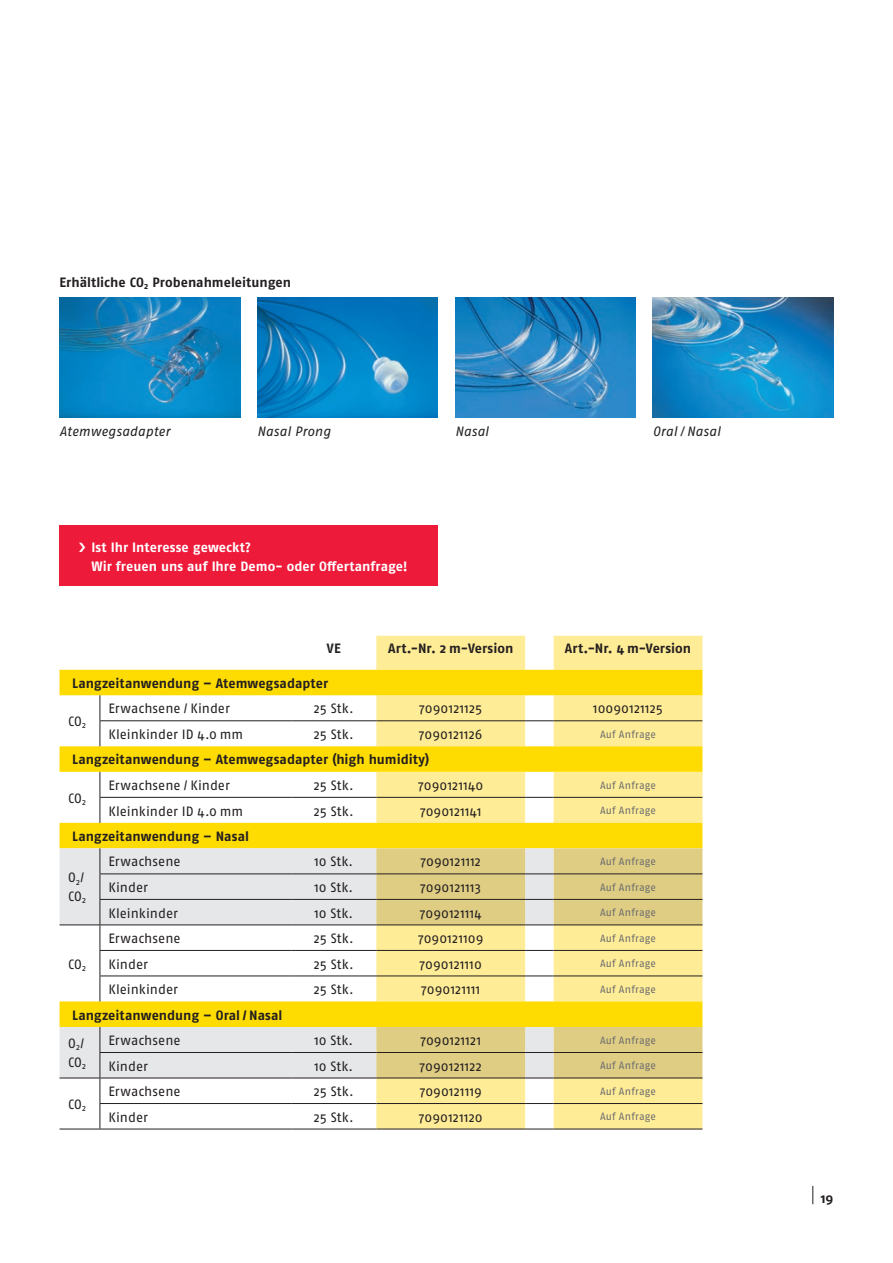
<style>
.page{position:relative;width:893px;height:1263px;background:#fff}
.page>*{position:absolute;margin:0;border:0;box-sizing:border-box;transform-origin:0 0}
.t1{font:13.5px/18.8px "Fago OT";letter-spacing:.005em;color:#231f20}
.t2{font:700 13.5px/28.8px "Fago OT";color:#231f20}
.t3{font:700 13.5px/18.8px "Fago OT";letter-spacing:.005em;color:#fff}
.t4{font:italic 13.5px "Fago OT";letter-spacing:.005em;color:#231f20}
.t5{font:10.5px "Fago OT";letter-spacing:.025em;color:#6c6d70}
.s1{font-weight:400}
</style>
<div class="page">
<svg style="left:376px;top:636px;width:326px;height:493px;background:#fceb9d"></svg>
<svg style="left:60px;top:670px;width:642px;height:178px"></svg>
<svg style="left:60px;top:848px;width:316px;height:229px;fill:#e6e7e9"></svg>
<svg style="left:376px;top:848px;width:326px;height:229px;background:#ecd981"></svg>
<hr style="left:100px;top:720px;width:191px;height:1px;background:#231f20">
<hr style="left:291px;top:720px;width:85px;height:1px;background:#231f20">
<hr style="left:376px;top:720px;width:149px;height:1px;background:#231f20">
<svg style="left:525px;top:720px;width:29px;height:1px"></svg>
<hr style="left:554px;top:720px;width:148px;height:1px;background:#231f20">
<hr style="left:100px;top:899px;width:191px;height:1px;background:#231f20">
<hr style="left:100px;top:975px;width:191px;height:1px;background:#231f20">
<svg style="left:100px;top:695px;width:1px;height:51px"></svg>
<svg style="left:100px;top:772px;width:1px;height:51px"></svg>
<svg style="left:100px;top:1027px;width:1px;height:102px"></svg>
<hr style="left:100px;top:873px;width:191px;height:1px;background:#231f20">
<hr style="left:291px;top:873px;width:85px;height:1px;background:#231f20">
<hr style="left:376px;top:873px;width:149px;height:1px;background:#231f20">
<svg style="left:525px;top:873px;width:29px;height:1px"></svg>
<hr style="left:554px;top:873px;width:148px;height:1px;background:#231f20">
<hr style="left:291px;top:899px;width:85px;height:1px;background:#231f20">
<hr style="left:376px;top:899px;width:149px;height:1px;background:#231f20">
<svg style="left:525px;top:899px;width:29px;height:1px"></svg>
<hr style="left:554px;top:899px;width:148px;height:1px;background:#231f20">
<hr style="left:100px;top:950px;width:191px;height:1px;background:#231f20">
<hr style="left:291px;top:950px;width:85px;height:1px;background:#231f20">
<hr style="left:376px;top:950px;width:149px;height:1px;background:#231f20">
<svg style="left:525px;top:950px;width:29px;height:1px"></svg>
<hr style="left:554px;top:950px;width:148px;height:1px;background:#231f20">
<hr style="left:291px;top:975px;width:85px;height:1px;background:#231f20">
<hr style="left:376px;top:975px;width:149px;height:1px;background:#231f20">
<svg style="left:525px;top:975px;width:29px;height:1px"></svg>
<hr style="left:554px;top:975px;width:148px;height:1px;background:#231f20">
<hr style="left:100px;top:1052px;width:191px;height:1px;background:#231f20">
<hr style="left:291px;top:1052px;width:85px;height:1px;background:#231f20">
<hr style="left:376px;top:1052px;width:149px;height:1px;background:#231f20">
<svg style="left:525px;top:1052px;width:29px;height:1px"></svg>
<hr style="left:554px;top:1052px;width:148px;height:1px;background:#231f20">
<hr style="left:100px;top:1103px;width:191px;height:1px;background:#231f20">
<hr style="left:291px;top:1103px;width:85px;height:1px;background:#231f20">
<hr style="left:376px;top:1103px;width:149px;height:1px;background:#231f20">
<svg style="left:525px;top:1103px;width:29px;height:1px"></svg>
<hr style="left:554px;top:1103px;width:148px;height:1px;background:#231f20">
<svg style="left:100px;top:848px;width:1px;height:153px"></svg>
<hr style="left:100px;top:924px;width:191px;height:1px;background:#231f20">
<hr style="left:291px;top:924px;width:85px;height:1px;background:#231f20">
<hr style="left:376px;top:924px;width:149px;height:1px;background:#231f20">
<svg style="left:525px;top:924px;width:29px;height:1px"></svg>
<hr style="left:554px;top:924px;width:148px;height:1px;background:#231f20">
<hr style="left:100px;top:1077px;width:191px;height:1px;background:#231f20">
<hr style="left:291px;top:1077px;width:85px;height:1px;background:#231f20">
<hr style="left:376px;top:1077px;width:149px;height:1px;background:#231f20">
<svg style="left:525px;top:1077px;width:29px;height:1px"></svg>
<hr style="left:554px;top:1077px;width:148px;height:1px;background:#231f20">
<hr style="left:60px;top:1077px;width:40px;height:1px;background:#231f20">
<hr style="left:60px;top:1129px;width:40px;height:1px;background:#231f20">
<hr style="left:100px;top:1129px;width:191px;height:1px;background:#231f20">
<hr style="left:291px;top:1129px;width:85px;height:1px;background:#231f20">
<hr style="left:376px;top:1129px;width:149px;height:1px;background:#231f20">
<svg style="left:525px;top:1129px;width:29px;height:1px"></svg>
<hr style="left:554px;top:1129px;width:148px;height:1px;background:#231f20">
<hr style="left:100px;top:797px;width:191px;height:1px;background:#231f20">
<hr style="left:291px;top:797px;width:85px;height:1px;background:#231f20">
<hr style="left:376px;top:797px;width:149px;height:1px;background:#231f20">
<svg style="left:525px;top:797px;width:29px;height:1px"></svg>
<hr style="left:554px;top:797px;width:148px;height:1px;background:#231f20">
<hr style="left:60px;top:924px;width:40px;height:1px;background:#231f20">
<img style="left:257px;top:297px;width:181px;height:120px">
<img style="left:455px;top:297px;width:181px;height:120px">
<img style="left:653px;top:297px;width:180px;height:120px">
<img style="left:60px;top:297px;width:180px;height:120px">
<div style="left:60px;top:526px;width:378px;height:60px;background:#ed1a3a"></div>
<svg style="left:812px;top:1186px;width:1px;height:18px"></svg>
<p class="t2" style="left:60px;top:267px;width:233px">Erhältliche CO<sub>2</sub> Probenahmeleitungen</p>
<p class="t4" style="left:60px;top:423px;width:112px">Atemwegsadapter</p>
<p class="t4" style="left:257px;top:423px;width:75px">Nasal Prong</p>
<p class="t4" style="left:455px;top:423px;width:35px">Nasal</p>
<p class="t4" style="left:653px;top:423px;width:69px">Oral / Nasal</p>
<p class="t3" style="left:91px;top:538px;width:318px">Ist Ihr Interesse geweckt?<br>Wir freuen uns auf Ihre Demo- oder Offertanfrage!</p>
<p class="t2" style="left:327px;top:634px;width:15px">VE</p>
<p class="t2" style="left:388px;top:634px;width:127px">Art.-Nr. 2 m-Version</p>
<p class="t2" style="left:565px;top:634px;width:128px">Art.-Nr. 4 m-Version</p>
<p class="t2" style="left:72px;top:669px;width:258px">Langzeitanwendung – Atemwegsadapter</p>
<p class="t1" style="left:68px;top:712px;width:20px">CO<sub>2</sub></p>
<p class="t1" style="left:108px;top:699px;width:123px">Erwachsene / Kinder</p>
<p class="t1" style="left:314px;top:699px;width:41px">25 Stk.</p>
<p class="t1" style="left:419px;top:699px;width:64px">7090121125</p>
<p class="t1" style="left:593px;top:699px;width:71px">10090121125</p>
<p class="t1" style="left:108px;top:725px;width:136px">Kleinkinder ID 4.0 mm</p>
<p class="t1" style="left:314px;top:725px;width:41px">25 Stk.</p>
<p class="t1" style="left:419px;top:725px;width:65px">7090121126</p>
<p class="t5" style="left:600px;top:728px;width:58px">Auf Anfrage</p>
<p class="t2" style="left:72px;top:745px;width:359px">Langzeitanwendung – Atemwegsadapter (high humidity)</p>
<p class="t1" style="left:68px;top:789px;width:20px">CO<sub>2</sub></p>
<p class="t1" style="left:108px;top:776px;width:123px">Erwachsene / Kinder</p>
<p class="t1" style="left:314px;top:776px;width:41px">25 Stk.</p>
<p class="t1" style="left:418px;top:776px;width:67px">7090121140</p>
<p class="t5" style="left:600px;top:778px;width:58px">Auf Anfrage</p>
<p class="t1" style="left:108px;top:801px;width:136px">Kleinkinder ID 4.0 mm</p>
<p class="t1" style="left:314px;top:801px;width:41px">25 Stk.</p>
<p class="t1" style="left:420px;top:801px;width:63px">7090121141</p>
<p class="t5" style="left:600px;top:804px;width:58px">Auf Anfrage</p>
<p class="t2" style="left:72px;top:822px;width:178px">Langzeitanwendung – Nasal</p>
<p class="t1" style="left:68px;top:868px;width:20px">O<sub>2</sub>/<br>CO<sub>2</sub></p>
<p class="t1" style="left:108px;top:852px;width:74px">Erwachsene</p>
<p class="t1" style="left:314px;top:852px;width:40px">10 Stk.</p>
<p class="t1" style="left:420px;top:852px;width:62px">7090121112</p>
<p class="t5" style="left:600px;top:855px;width:58px">Auf Anfrage</p>
<p class="t1" style="left:108px;top:878px;width:41px">Kinder</p>
<p class="t1" style="left:314px;top:878px;width:40px">10 Stk.</p>
<p class="t1" style="left:420px;top:878px;width:62px">7090121113</p>
<p class="t5" style="left:600px;top:881px;width:58px">Auf Anfrage</p>
<p class="t1" style="left:108px;top:903px;width:71px">Kleinkinder</p>
<p class="t1" style="left:314px;top:903px;width:40px">10 Stk.</p>
<p class="t1" style="left:420px;top:903px;width:63px">7090121114</p>
<p class="t5" style="left:600px;top:906px;width:58px">Auf Anfrage</p>
<p class="t1" style="left:108px;top:929px;width:74px">Erwachsene</p>
<p class="t1" style="left:314px;top:929px;width:41px">25 Stk.</p>
<p class="t1" style="left:418px;top:929px;width:67px">7090121109</p>
<p class="t5" style="left:600px;top:932px;width:58px">Auf Anfrage</p>
<p class="t1" style="left:108px;top:954px;width:41px">Kinder</p>
<p class="t1" style="left:314px;top:954px;width:41px">25 Stk.</p>
<p class="t1" style="left:420px;top:954px;width:64px">7090121110</p>
<p class="t5" style="left:600px;top:957px;width:58px">Auf Anfrage</p>
<p class="t1" style="left:108px;top:980px;width:71px">Kleinkinder</p>
<p class="t1" style="left:314px;top:980px;width:41px">25 Stk.</p>
<p class="t1" style="left:421px;top:980px;width:61px">7090121111</p>
<p class="t5" style="left:600px;top:983px;width:58px">Auf Anfrage</p>
<p class="t2" style="left:68px;top:1000px;width:216px;text-indent:4px">Langzeitanwendung – Oral / Nasal<br><span class="s1">O</span><sub>2</sub><span class="s1">/</span></p>
<p class="t1" style="left:68px;top:1053px;width:20px">CO<sub>2</sub></p>
<p class="t1" style="left:68px;top:955px;width:20px">CO<sub>2</sub></p>
<p class="t1" style="left:108px;top:1031px;width:74px">Erwachsene</p>
<p class="t1" style="left:314px;top:1031px;width:40px">10 Stk.</p>
<p class="t1" style="left:420px;top:1031px;width:62px">7090121121</p>
<p class="t5" style="left:600px;top:1034px;width:58px">Auf Anfrage</p>
<p class="t1" style="left:108px;top:1056px;width:41px">Kinder</p>
<p class="t1" style="left:314px;top:1056px;width:40px">10 Stk.</p>
<p class="t1" style="left:420px;top:1056px;width:64px">7090121122</p>
<p class="t5" style="left:600px;top:1059px;width:58px">Auf Anfrage</p>
<p class="t1" style="left:68px;top:1095px;width:20px">CO<sub>2</sub></p>
<p class="t1" style="left:108px;top:1082px;width:74px">Erwachsene</p>
<p class="t1" style="left:314px;top:1082px;width:41px">25 Stk.</p>
<p class="t1" style="left:420px;top:1082px;width:64px">7090121119</p>
<p class="t5" style="left:600px;top:1085px;width:58px">Auf Anfrage</p>
<p class="t1" style="left:108px;top:1107px;width:41px">Kinder</p>
<p class="t1" style="left:314px;top:1107px;width:41px">25 Stk.</p>
<p class="t1" style="left:419px;top:1107px;width:65px">7090121120</p>
<p class="t5" style="left:600px;top:1110px;width:58px">Auf Anfrage</p>
<p class="t2" style="left:821px;top:1184px;width:14px">19</p>
</div>
